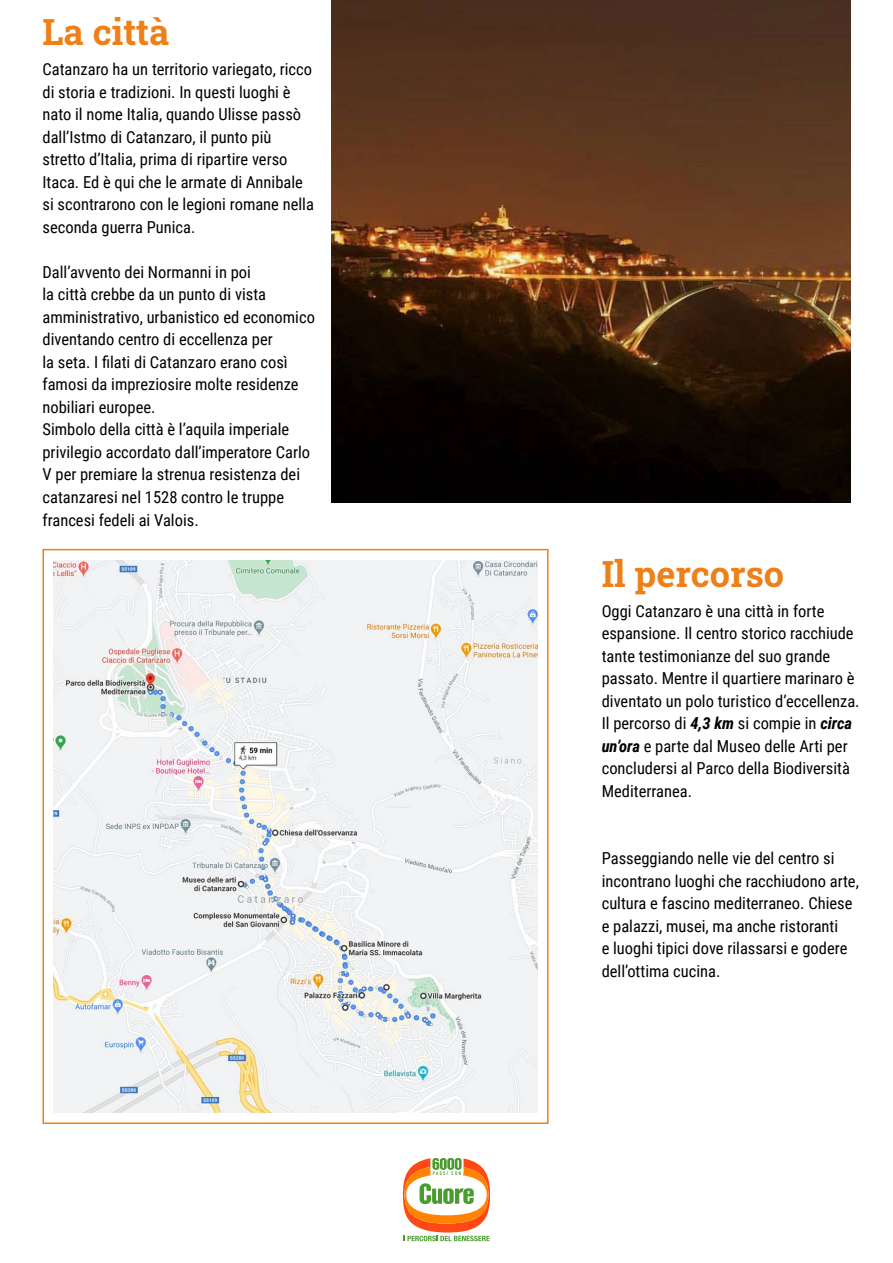
<style>
.page{position:relative;width:893px;height:1263px;background:#fff}
.page>*{position:absolute;margin:0;border:0;box-sizing:border-box;transform-origin:0 0}
.t1{font:700 36px "Roboto Slab";color:#ef7f17}
.t2{font:16.5px/22.5px "Roboto Condensed";color:#000}
.t3{font:5.1px "DIN Engschrift Std";letter-spacing:.25em;color:#4a9c2f;scale:1.04 1}
.s1{font-weight:700;font-style:italic}
</style>
<div class="page">
<img style="left:53px;top:560px;width:485px;height:552px">
<img style="left:332px;top:0;width:518px;height:503px">
<div style="left:43px;top:549px;width:506px;height:575px;border:2px solid #ef7f17"></div>
<svg style="left:403px;top:1158px;width:87px;height:83px"></svg>
<h1 class="t1" style="left:43px;top:8px;width:128px">La città</h1>
<p class="t2" style="left:43px;top:58px;width:273px">Catanzaro ha un territorio variegato, ricco di storia e tradizioni. In questi luoghi è nato il nome Italia, quando Ulisse passò dall’Istmo di Catanzaro, il punto più stretto d’Italia, prima di ripartire verso Itaca. Ed è qui che le armate di Annibale si scontrarono con le legioni romane nella seconda guerra Punica.</p>
<p class="t2" style="left:43px;top:260px;width:274px">Dall’avvento dei Normanni in poi<br>la città crebbe da un punto di vista amministrativo, urbanistico ed economico diventando centro di eccellenza per<br>la seta. I filati di Catanzaro erano così famosi da impreziosire molte residenze nobiliari europee.<br>Simbolo della città è l’aquila imperiale privilegio accordato dall’imperatore Carlo V per premiare la strenua resistenza dei catanzaresi nel 1528 contro le truppe francesi fedeli ai Valois.</p>
<p class="t3" style="left:433px;top:1170px;width:29px">PASSI CON</p>
<h1 class="t1" style="left:602px;top:549px;width:184px">Il percorso</h1>
<p class="t2" style="left:602px;top:599px;width:259px">Oggi Catanzaro è una città in forte espansione. Il centro storico racchiude tante testimonianze del suo grande passato. Mentre il quartiere marinaro è diventato un polo turistico d’eccellenza.<br>Il percorso di <span class="s1">4,3 km</span> si compie in <span class="s1">circa un’ora</span> e parte dal Museo delle Arti per concludersi al Parco della Biodiversità Mediterranea.</p>
<p class="t2" style="left:602px;top:846px;width:259px">Passeggiando nelle vie del centro si incontrano luoghi che racchiudono arte, cultura e fascino mediterraneo. Chiese e palazzi, musei, ma anche ristoranti<br>e luoghi tipici dove rilassarsi e godere dell’ottima cucina.</p>
</div>
